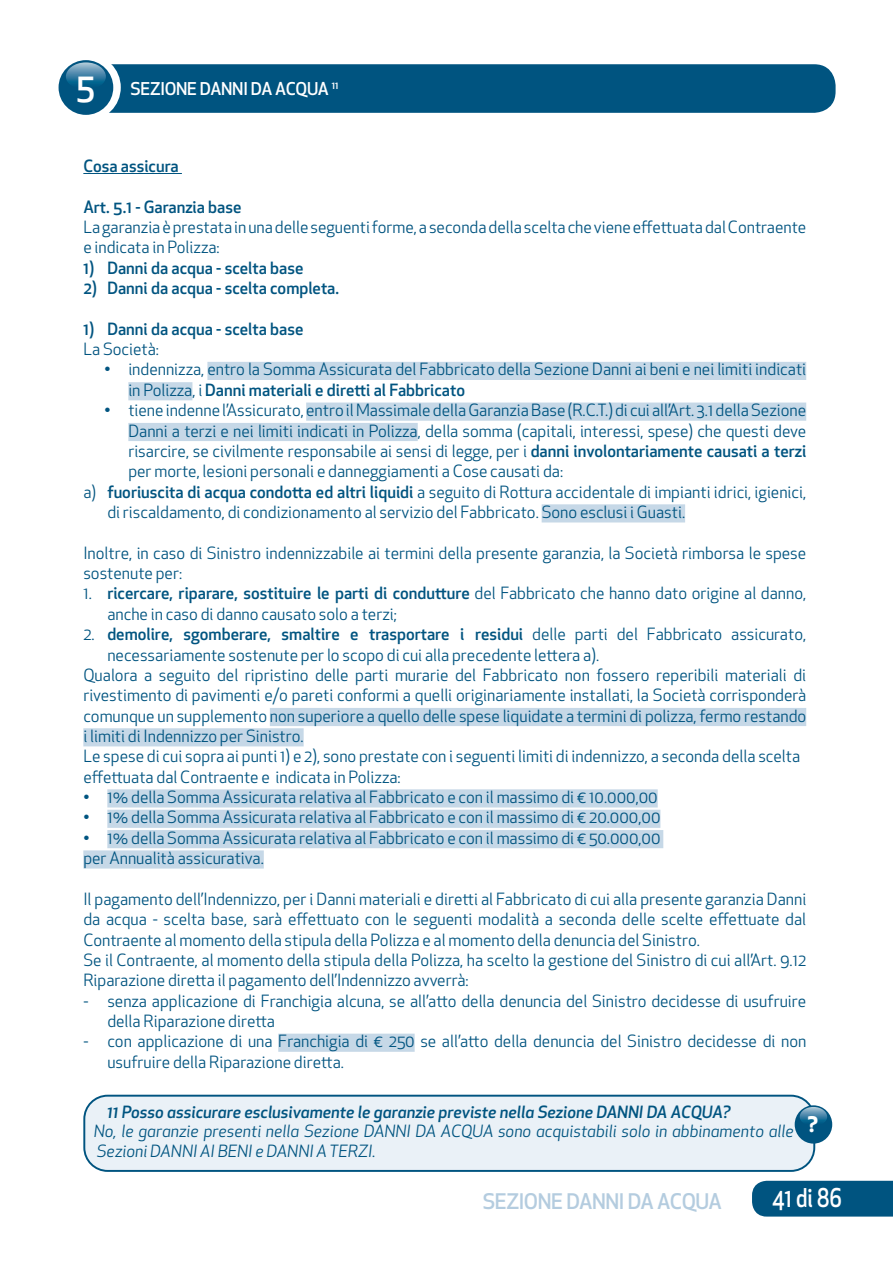
<style>
.page{position:relative;width:893px;height:1263px;background:#fff}
.page>*{position:absolute;margin:0;border:0;box-sizing:border-box;transform-origin:0 0}
.t1{font:500 34.2px "Apex New";color:#fff}
.t2{font:500 25.2px "Apex New";color:#fff;scale:.83 1}
.t3{font:500 21px "Apex New";letter-spacing:-.02em;color:#b4ccdf}
.t4{font:700 21px "Apex New";color:#fff}
.t5{font:500 17.25px "Apex New";letter-spacing:-.015em;color:#fff}
.t6{font:16.5px/20.4px "Apex New";color:#005480}
.t7{font:500 16.5px "Apex New";color:#005480}
.t8{font:italic 16.5px/19.8px "Apex New";color:#005480}
.t9{font:italic 500 16.5px "Apex New";color:#005480}
.t10{font:500 10.05px "Apex New";color:#fff}
.s1{font-weight:500}
.s2{font-weight:400}
</style>
<div class="page">
<div style="left:752px;top:1181px;width:141px;height:35px;background:#005480"></div>
<hr style="left:83px;top:173px;width:99px;height:1px;background:#005480">
<div style="left:207px;top:362px;width:599px;height:18px;background:#c6d8e7"></div>
<div style="left:128px;top:382px;width:64px;height:18px;background:#c6d8e7"></div>
<div style="left:306px;top:403px;width:500px;height:18px;background:#c6d8e7"></div>
<div style="left:128px;top:423px;width:290px;height:18px;background:#c6d8e7"></div>
<div style="left:542px;top:504px;width:143px;height:18px;background:#c6d8e7"></div>
<div style="left:270px;top:708px;width:536px;height:18px;background:#c6d8e7"></div>
<div style="left:83px;top:728px;width:221px;height:18px;background:#c6d8e7"></div>
<div style="left:107px;top:789px;width:551px;height:18px;background:#c6d8e7"></div>
<div style="left:107px;top:810px;width:553px;height:18px;background:#c6d8e7"></div>
<div style="left:107px;top:830px;width:556px;height:18px;background:#c6d8e7"></div>
<div style="left:83px;top:850px;width:181px;height:18px;background:#c6d8e7"></div>
<div style="left:278px;top:1034px;width:137px;height:18px;background:#c6d8e7"></div>
<div style="left:68px;top:64px;width:768px;height:49px;background:#005480;border-radius:21px"></div>
<div style="left:54px;top:54px;width:67px;height:67px;background:#fff;border-radius:50%"></div>
<div style="left:59px;top:60px;width:54px;height:55px;background:#005480;border-radius:50%"></div>
<svg style="left:66px;top:62px;width:40px;height:27px"></svg>
<div style="left:84px;top:1096px;width:730px;height:75px;background:#eaf1f7;border-radius:23px"></div>
<div style="left:83px;top:1095px;width:732px;height:77px;border:2px solid #005480;border-radius:23px"></div>
<div style="left:795px;top:1105px;width:37px;height:38px;background:#005480;border-radius:50%"></div>
<svg style="left:800px;top:1107px;width:27px;height:19px"></svg>
<h1 class="t1" style="left:76px;top:62px;width:22px">5</h1>
<p class="t10" style="left:332px;top:79px;width:8px">11</p>
<p class="t5" style="left:131px;top:77px;width:200px">SEZIONE DANNI DA ACQUA</p>
<p class="t7" style="left:83px;top:155px;width:97px">Cosa assicura</p>
<p class="t7" style="left:83px;top:195px;width:160px">Art. 5.1 - Garanzia base</p>
<p class="t6" style="left:83px;top:217px;width:724px">La garanzia è prestata in una delle seguenti forme, a seconda della scelta che viene effettuata dal Contraente e indicata in Polizza:</p>
<p class="t7" style="left:83px;top:257px;width:222px">1) Danni da acqua - scelta base</p>
<p class="t7" style="left:83px;top:277px;width:257px">2) Danni da acqua - scelta completa.</p>
<p class="t7" style="left:83px;top:318px;width:222px">1) Danni da acqua - scelta base</p>
<p class="t6" style="left:83px;top:339px;width:77px">La Società:</p>
<p class="t6" style="left:128px;top:359px;width:679px;text-indent:-24px">• indennizza, entro la Somma Assicurata del Fabbricato della Sezione Danni ai beni e nei limiti indicati in Polizza, i <span class="s1">Danni materiali e diretti al Fabbricato</span></p>
<p class="t6" style="left:104px;top:400px;width:703px">• tiene indenne l’Assicurato, entro il Massimale della Garanzia Base (R.C.T.) di cui all’Art. 3.1 della Sezione</p>
<p class="t6" style="left:128px;top:420px;width:679px">Danni a terzi e nei limiti indicati in Polizza, della somma (capitali, interessi, spese) che questi deve</p>
<p class="t6" style="left:128px;top:441px;width:679px">risarcire, se civilmente responsabile ai sensi di legge, per i <span class="s1">danni involontariamente causati a terzi</span></p>
<p class="t6" style="left:128px;top:461px;width:436px">per morte, lesioni personali e danneggiamenti a Cose causati da:</p>
<p class="t6" style="left:83px;top:481px;width:724px">a) <span class="s1">fuoriuscita di acqua condotta ed altri liquidi</span> a seguito di Rottura accidentale di impianti idrici, igienici,</p>
<p class="t6" style="left:107px;top:502px;width:579px">di riscaldamento, di condizionamento al servizio del Fabbricato. Sono esclusi i Guasti.</p>
<p class="t6" style="left:83px;top:542px;width:724px">Inoltre, in caso di Sinistro indennizzabile ai termini della presente garanzia, la Società rimborsa le spese sostenute per:</p>
<p class="t6" style="left:107px;top:583px;width:700px;text-indent:-24px">1. <span class="s1">ricercare, riparare, sostituire le parti di condutture</span> del Fabbricato che hanno dato origine al danno, anche in caso di danno causato solo a terzi;</p>
<p class="t7" style="left:83px;top:623px;width:724px"><span class="s2">2.</span> demolire, sgomberare, smaltire e trasportare i residui <span class="s2">delle parti del Fabbricato assicurato,</span></p>
<p class="t6" style="left:107px;top:644px;width:493px">necessariamente sostenute per lo scopo di cui alla precedente lettera a).</p>
<p class="t6" style="left:83px;top:665px;width:724px">Qualora a seguito del ripristino delle parti murarie del Fabbricato non fossero reperibili materiali di</p>
<p class="t6" style="left:83px;top:685px;width:724px">rivestimento di pavimenti e/o pareti conformi a quelli originariamente installati, la Società corrisponderà</p>
<p class="t6" style="left:83px;top:705px;width:724px">comunque un supplemento non superiore a quello delle spese liquidate a termini di polizza, fermo restando</p>
<p class="t6" style="left:83px;top:726px;width:222px">i limiti di Indennizzo per Sinistro.</p>
<p class="t6" style="left:83px;top:746px;width:718px">Le spese di cui sopra ai punti 1) e 2), sono prestate con i seguenti limiti di indennizzo, a seconda della scelta</p>
<p class="t6" style="left:83px;top:766px;width:319px">effettuata dal Contraente e indicata in Polizza:</p>
<p class="t6" style="left:83px;top:787px;width:576px">• 1% della Somma Assicurata relativa al Fabbricato e con il massimo di € 10.000,00</p>
<p class="t6" style="left:83px;top:807px;width:579px">• 1% della Somma Assicurata relativa al Fabbricato e con il massimo di € 20.000,00</p>
<p class="t6" style="left:83px;top:828px;width:579px">• 1% della Somma Assicurata relativa al Fabbricato e con il massimo di € 50.000,00 per Annualità assicurativa.</p>
<p class="t6" style="left:83px;top:889px;width:724px">Il pagamento dell’Indennizzo, per i Danni materiali e diretti al Fabbricato di cui alla presente garanzia Danni da acqua - scelta base, sarà effettuato con le seguenti modalità a seconda delle scelte effettuate dal Contraente al momento della stipula della Polizza e al momento della denuncia del Sinistro.<br>Se il Contraente, al momento della stipula della Polizza, ha scelto la gestione del Sinistro di cui all’Art. 9.12<br>Riparazione diretta il pagamento dell’Indennizzo avverrà:</p>
<p class="t6" style="left:107px;top:990px;width:700px;text-indent:-24px">- senza applicazione di Franchigia alcuna, se all’atto della denuncia del Sinistro decidesse di usufruire della Riparazione diretta</p>
<p class="t6" style="left:107px;top:1031px;width:700px;text-indent:-24px">- con applicazione di una Franchigia di € 250 se all’atto della denuncia del Sinistro decidesse di non usufruire della Riparazione diretta.</p>
<p class="t9" style="left:107px;top:1100px;width:625px">11 Posso assicurare esclusivamente le garanzie previste nella Sezione DANNI DA ACQUA?</p>
<p class="t8" style="left:94px;top:1121px;width:702px">No, le garanzie presenti nella Sezione DANNI DA ACQUA sono acquistabili solo in abbinamento alle<br>Sezioni DANNI AI BENI e DANNI A TERZI.</p>
<p class="t4" style="left:808px;top:1109px;width:12px">?</p>
<p class="t3" style="left:483px;top:1187px;width:241px">SEZIONE DANNI DA ACQUA</p>
<h2 class="t2" style="left:772px;top:1181px;width:86px">41 di 86</h2>
</div>
